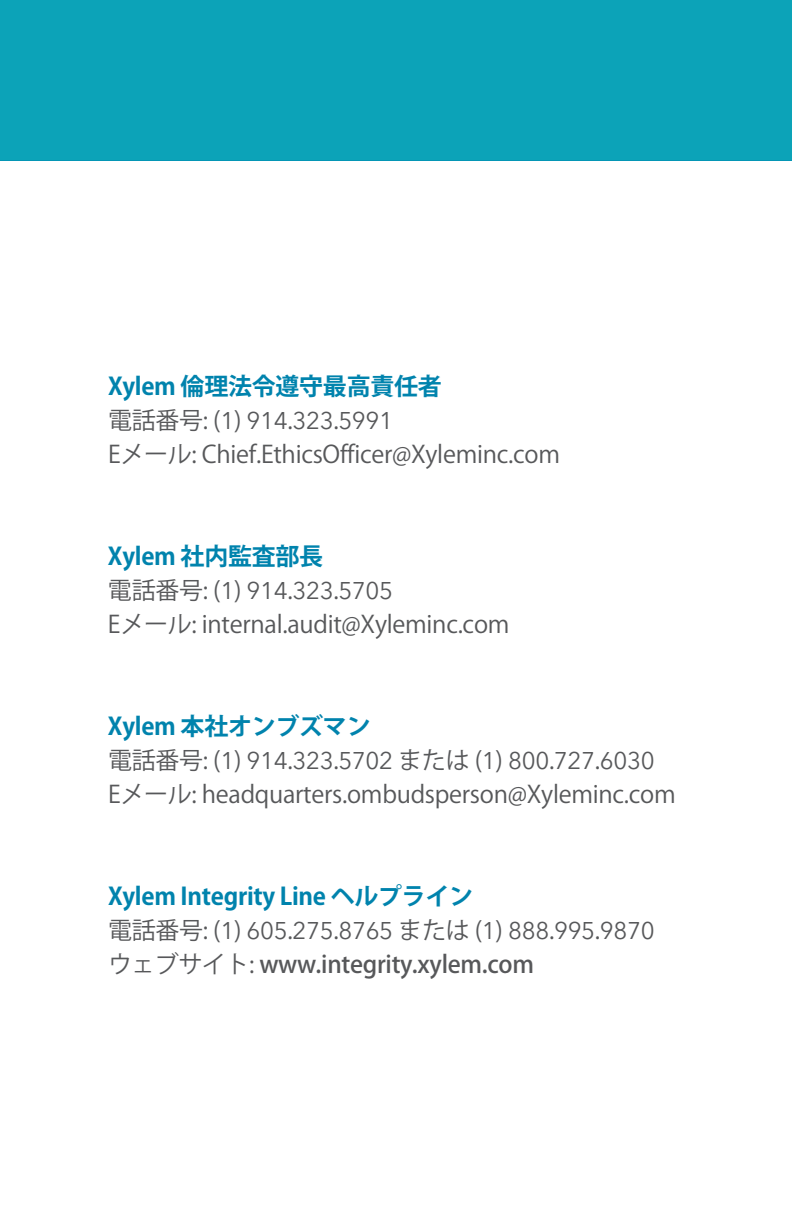
<style>
.page{position:relative;width:792px;height:1224px;background:#fff}
.page>*{position:absolute;margin:0;border:0;box-sizing:border-box;transform-origin:0 0}
.t1{font:24px "Avenir Next LT Com";letter-spacing:-.01em;color:#57585a}
.t2{font:24px "Koz Go Pro";letter-spacing:-.01em;color:#57585a}
.t3{font:700 24px "Koz Go Pro";letter-spacing:-.01em;color:#0083ad}
.t4{font:500 24px "Koz Go Pro";letter-spacing:-.01em;color:#57585a}
.s1{font-family:"Koz Go Pro"}
.s2{font-weight:400}
</style>
<div class="page">
<div style="left:0;top:0;width:792px;height:160px;background:#0ca3b8"></div>
<p class="t3" style="left:108px;top:371px;width:335px">Xylem 倫理法令遵守最高責任者</p>
<p class="t1" style="left:108px;top:406px;width:287px"><span class="s1">電話番号: (</span>1<span class="s1">)</span> 914<span class="s1">.</span>323<span class="s1">.</span>5991</p>
<p class="t2" style="left:108px;top:439px;width:454px">Eメール: Chief.EthicsOfficer@Xyleminc.com</p>
<p class="t3" style="left:108px;top:541px;width:217px">Xylem 社内監査部長</p>
<p class="t1" style="left:108px;top:576px;width:287px"><span class="s1">電話番号: (</span>1<span class="s1">)</span> 914<span class="s1">.</span>323<span class="s1">.</span>5705</p>
<p class="t2" style="left:108px;top:609px;width:403px">Eメール: internal.audit@Xyleminc.com</p>
<p class="t3" style="left:108px;top:711px;width:264px">Xylem 本社オンブズマン</p>
<p class="t1" style="left:108px;top:746px;width:548px"><span class="s1">電話番号: (</span>1<span class="s1">)</span> 914<span class="s1">.</span>323<span class="s1">.</span>5702 <span class="s1">または (</span>1<span class="s1">)</span> 800<span class="s1">.</span>727<span class="s1">.</span>6030</p>
<p class="t2" style="left:108px;top:779px;width:569px">Eメール: headquarters.ombudsperson@Xyleminc.com</p>
<p class="t3" style="left:108px;top:881px;width:367px">Xylem Integrity Line ヘルプライン</p>
<p class="t1" style="left:108px;top:916px;width:548px"><span class="s1">電話番号: (</span>1<span class="s1">)</span> 605<span class="s1">.</span>275<span class="s1">.</span>8765 <span class="s1">または (</span>1<span class="s1">)</span> 888<span class="s1">.</span>995<span class="s1">.</span>9870</p>
<p class="t4" style="left:108px;top:949px;width:428px"><span class="s2">ウェブサイト:</span> www.integrity.xylem.com</p>
</div>
